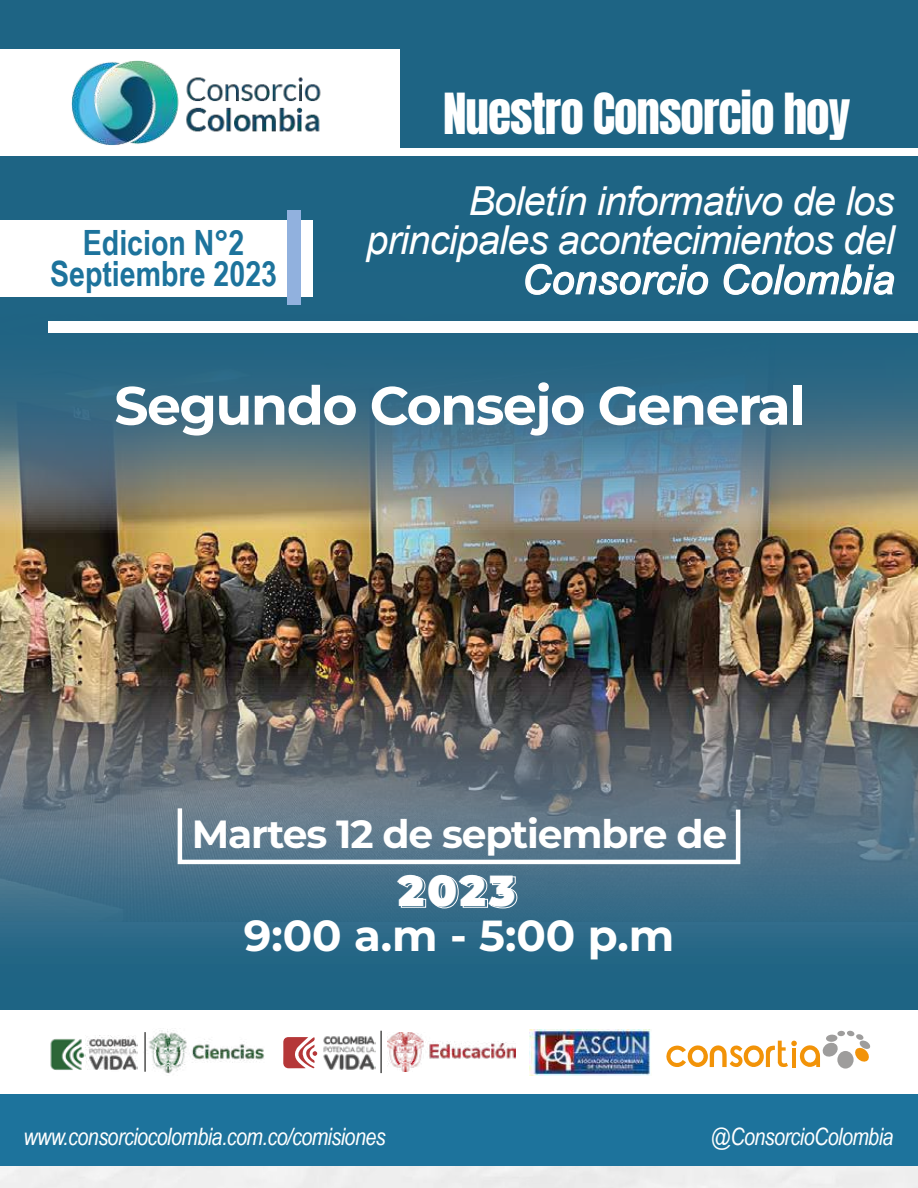
<style>
.page{position:relative;width:918px;height:1188px;background:#fff}
.page>*{position:absolute;margin:0;border:0;box-sizing:border-box;transform-origin:0 0}
.t1{font:100 53.85px "Montserrat";letter-spacing:-.03em;color:#fff}
.t2{font:47.25px "Anton";letter-spacing:-.02em;color:#fff}
.t3{font:100 43.5px "Montserrat";color:#fff}
.t4{font:900 43.5px "Montserrat";color:#fff}
.t5{font:italic 39.9px/39.3px "Arial";letter-spacing:-.02em;color:#fff;text-align:right}
.t6{font:100 39.3px "Montserrat";letter-spacing:-.03em;color:#fff}
.t7{font:700 34.8px/31.3px "Arial Narrow";color:#1d739c;text-align:center}
.t8{font:italic 24px "Arial Narrow";letter-spacing:-.02em;color:#fff}
</style>
<div class="page">
<img style="left:0;top:0;width:918px;height:1010px">
<div style="left:48px;top:321px;width:870px;height:12px;background:#fff"></div>
<svg style="left:399px;top:875px;width:119px;height:34px;background:#5b839a"></svg>
<svg style="left:175px;top:804px;width:568px;height:62px;background:#6a8293"></svg>
<div style="left:366px;top:148px;width:552px;height:8px;background:#fff"></div>
<div style="left:0;top:220px;width:312px;height:77px;background:#fff"></div>
<div style="left:287px;top:210px;width:14px;height:95px;background:#91b1de"></div>
<svg style="left:524px;top:263px;width:185px;height:33px;background:#5287a0"></svg>
<svg style="left:723px;top:263px;width:172px;height:33px;background:#568aa2"></svg>
<div style="left:0;top:50px;width:399px;height:106px;background:#fff"></div>
<img style="left:71px;top:60px;width:250px;height:85px">
<div style="left:0;top:1094px;width:918px;height:72px;background:#1d739c"></div>
<img style="left:530px;top:1029px;width:121px;height:46px">
<img style="left:388px;top:1033px;width:128px;height:38px">
<hr style="left:380px;top:1031px;width:2px;height:42px;background:#4e4e4d">
<img style="left:323px;top:1036px;width:53px;height:34px">
<svg style="left:283px;top:1037px;width:34px;height:31px"></svg>
<img style="left:144px;top:1029px;width:121px;height:45px">
<img style="left:50px;top:1036px;width:88px;height:34px">
<div style="left:837px;top:1051px;width:17px;height:18px;background:#9e9d9c;border-radius:50%"></div>
<svg style="left:826px;top:1034px;width:12px;height:8px"></svg>
<div style="left:837px;top:1031px;width:8px;height:5px;background:#9e9d9c;border-radius:50%"></div>
<svg style="left:847px;top:1030px;width:24px;height:33px"></svg>
<svg style="left:666px;top:1041px;width:173px;height:27px"></svg>
<p class="t7" style="left:50px;top:225px;width:229px">Edicion N°2<br>Septiembre 2023</p>
<p class="t2" style="left:443px;top:90px;width:409px">Nuestro Consorcio hoy</p>
<p class="t5" style="left:366px;top:182px;width:530px">Boletín informativo de los principales acontecimientos del<br>Consorcio Colombia</p>
<h1 class="t1" style="left:114px;top:370px;width:693px">Segundo Consejo General</h1>
<p class="t6" style="left:192px;top:808px;width:537px">Martes 12 de septiembre de</p>
<p class="t4" style="left:398px;top:862px;width:119px">2023</p>
<p class="t3" style="left:244px;top:907px;width:432px">9:00 a.m - 5:00 p.m</p>
<p class="t8" style="left:24px;top:1120px;width:364px">www.consorciocolombia.com.co/comisiones</p>
<p class="t8" style="left:711px;top:1120px;width:184px">@ConsorcioColombia</p>
</div>
